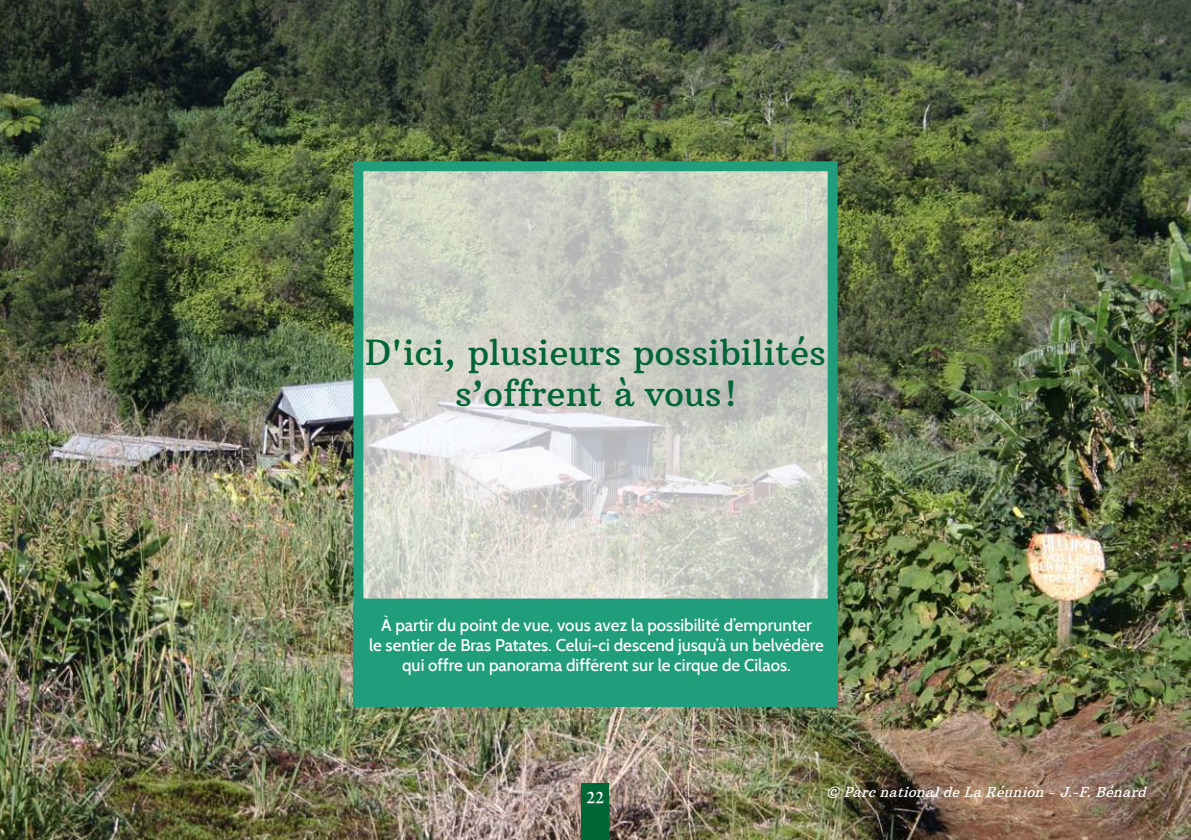
<style>
.page{position:relative;width:1191px;height:840px;background:#fff}
.page>*{position:absolute;margin:0;border:0;box-sizing:border-box;transform-origin:0 0}
.t1{font:35.2px/40.6px "Arbutus Slab";color:#006636;text-align:center}
.t2{font:500 17px/20.2px "Cabin";color:#fff;text-align:center}
.t3{font:700 16px "Sabon";color:#fff}
.Crédits_photo{font:italic 14px "Arbutus Slab";color:#fff}
</style>
<div class="page">
<img style="left:0;top:0;width:1191px;height:839px">
<svg style="left:364px;top:172px;width:462px;height:425px"></svg>
<div style="left:353px;top:161px;width:484px;height:447px;border:10px solid #209e7b"></div>
<div style="left:353px;top:606px;width:484px;height:100px;background:#209e7b"></div>
<div style="left:582px;top:782px;width:27px;height:57px;background:#006636"></div>
<p class="t1" style="left:365px;top:332px;width:462px">D'ici, plusieurs possibilités s’offrent à vous !</p>
<p class="t2" style="left:369px;top:614px;width:456px">À partir du point de vue, vous avez la possibilité d’emprunter<br>le sentier de Bras Patates. Celui-ci descend jusqu’à un belvédère qui offre un panorama différent sur le cirque de Cilaos.</p>
<p class="t3" style="left:586px;top:787px;width:19px">22</p>
<p class="Crédits_photo" style="left:826px;top:782px;width:325px">© ParcnationaldeLaRéunion -J.-F.Bénard</p>
</div>
